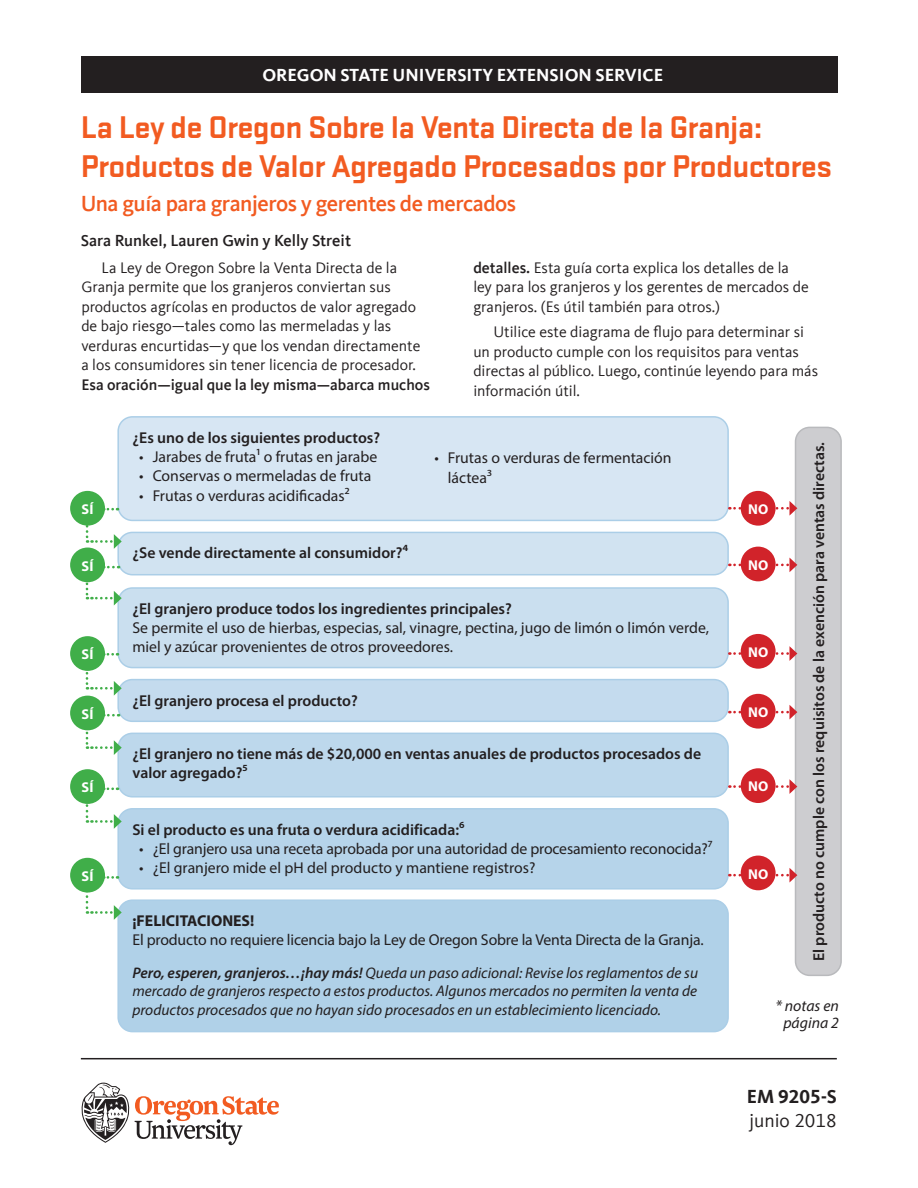
<style>
.page{position:relative;width:918px;height:1188px;background:#fff}
.page>*{position:absolute;margin:0;border:0;box-sizing:border-box;transform-origin:0 0}
.t1{font:700 32.7px/39px "Stratum 2";letter-spacing:-.02em;color:#f25b21}
.Subtitle{font:500 22.5px "Kievit Offc";letter-spacing:-.02em;color:#f25b21}
.t2{font:19.5px "Kievit Offc";color:#231f20}
.t3{font:700 19.5px "Kievit Offc";color:#231f20}
.OSUES_banner{font:700 18px "Kievit Offc";color:#fff}
.Authors{font:500 16.5px "Kievit Offc";color:#231f20}
.Body_text{font:15.75px/19.5px "Kievit Offc";color:#231f20}
.t4{font:15.75px/18.9px "Myriad Pro";color:#231f20}
.t5{font:600 15.75px/18.9px "Myriad Pro";color:#231f20}
.t6{font:700 15.75px "Myriad Pro";color:#231f20}
.t7{font:italic 15.75px/16.5px "Myriad Pro";color:#231f20;text-align:center}
.t8{font:italic 15.3px/18.8px "Myriad Pro";color:#231f20;text-align:justify}
.t9{font:700 14.25px "Myriad Pro";letter-spacing:.01em;color:#fff}
.s1{font-weight:500}
.s2{font-weight:600}
.s3{font-weight:600;font-size:15.75px}
</style>
<div class="page">
<div style="left:118px;top:900px;width:610px;height:132px;background:#b0d1e8;border-radius:14px"></div>
<div style="left:117px;top:899px;width:612px;height:133px;border:2px solid #abcee7;border-radius:14px"></div>
<div style="left:118px;top:733px;width:610px;height:64px;background:#bdd8ec;border-radius:14px"></div>
<div style="left:117px;top:733px;width:612px;height:65px;border:2px solid #abcee7;border-radius:14px"></div>
<div style="left:118px;top:809px;width:610px;height:80px;background:#b6d4ea;border-radius:14px"></div>
<div style="left:117px;top:808px;width:612px;height:82px;border:2px solid #abcee7;border-radius:14px"></div>
<div style="left:796px;top:427px;width:45px;height:548px;background:#cdcdd0;border-radius:14px"></div>
<div style="left:795px;top:427px;width:47px;height:549px;border:2px solid #b9babd;border-radius:14px"></div>
<div style="left:118px;top:588px;width:610px;height:80px;background:#cadfef;border-radius:14px"></div>
<div style="left:117px;top:587px;width:612px;height:81px;border:2px solid #abcee7;border-radius:14px"></div>
<div style="left:118px;top:532px;width:610px;height:43px;background:#d1e3f1;border-radius:14px"></div>
<div style="left:117px;top:532px;width:612px;height:43px;border:2px solid #abcee7;border-radius:14px"></div>
<div style="left:118px;top:680px;width:610px;height:41px;background:#c4dbee;border-radius:14px"></div>
<div style="left:117px;top:679px;width:612px;height:43px;border:2px solid #abcee7;border-radius:14px"></div>
<div style="left:118px;top:417px;width:610px;height:103px;background:#d7e6f3;border-radius:14px"></div>
<div style="left:117px;top:416px;width:612px;height:105px;border:2px solid #abcee7;border-radius:14px"></div>
<div style="left:81px;top:56px;width:757px;height:37px;background:#231f20"></div>
<svg style="left:81px;top:1082px;width:198px;height:63px"></svg>
<hr style="left:81px;top:1058px;width:756px;height:1px;background:#231f20">
<svg style="left:86px;top:667px;width:36px;height:29px"></svg>
<div style="left:70px;top:548px;width:35px;height:34px;background:#40ae49;border-radius:50%"></div>
<div style="left:70px;top:636px;width:35px;height:35px;background:#40ae49;border-radius:50%"></div>
<svg style="left:86px;top:508px;width:36px;height:41px"></svg>
<svg style="left:105px;top:653px;width:13px;height:3px"></svg>
<svg style="left:86px;top:711px;width:36px;height:44px"></svg>
<svg style="left:86px;top:787px;width:36px;height:42px"></svg>
<svg style="left:86px;top:876px;width:36px;height:44px"></svg>
<svg style="left:729px;top:501px;width:68px;height:15px"></svg>
<svg style="left:729px;top:558px;width:68px;height:14px"></svg>
<svg style="left:729px;top:646px;width:68px;height:15px"></svg>
<svg style="left:729px;top:779px;width:68px;height:15px"></svg>
<svg style="left:729px;top:705px;width:68px;height:14px"></svg>
<svg style="left:729px;top:868px;width:68px;height:15px"></svg>
<svg style="left:86px;top:557px;width:36px;height:48px"></svg>
<div style="left:741px;top:491px;width:35px;height:35px;background:#d1232a;border-radius:50%"></div>
<div style="left:741px;top:547px;width:35px;height:34px;background:#d1232a;border-radius:50%"></div>
<div style="left:741px;top:634px;width:35px;height:35px;background:#d1232a;border-radius:50%"></div>
<div style="left:741px;top:768px;width:35px;height:35px;background:#d1232a;border-radius:50%"></div>
<div style="left:741px;top:694px;width:35px;height:35px;background:#d1232a;border-radius:50%"></div>
<div style="left:741px;top:856px;width:35px;height:34px;background:#d1232a;border-radius:50%"></div>
<div style="left:70px;top:491px;width:35px;height:35px;background:#40ae49;border-radius:50%"></div>
<div style="left:70px;top:696px;width:35px;height:34px;background:#40ae49;border-radius:50%"></div>
<div style="left:70px;top:769px;width:35px;height:35px;background:#40ae49;border-radius:50%"></div>
<div style="left:70px;top:858px;width:35px;height:35px;background:#40ae49;border-radius:50%"></div>
<p class="OSUES_banner" style="left:262px;top:65px;width:402px">OREGON STATE UNIVERSITY EXTENSION SERVICE</p>
<h1 class="t1" style="left:81px;top:106px;width:753px">La Ley de Oregon Sobre la Venta Directa de la Granja:<br>Productos de Valor Agregado Procesados por Productores</h1>
<p class="Subtitle" style="left:81px;top:190px;width:437px">Una guía para granjeros y gerentes de mercados</p>
<p class="Authors" style="left:81px;top:231px;width:272px">Sara Runkel, Lauren Gwin y Kelly Streit</p>
<p class="Body_text" style="left:81px;top:258px;width:350px;text-indent:20px">La Ley de Oregon Sobre la Venta Directa de la Granja permite que los granjeros conviertan sus productos agrícolas en productos de valor agregado de bajo riesgo—tales como las mermeladas y las verduras encurtidas—y que los vendan directamente a los consumidores sin tener licencia de procesador.<br><span class="s1">Esa oración—igual que la ley misma—abarca muchos</span></p>
<p class="Body_text" style="left:473px;top:258px;width:337px"><span class="s1">detalles.</span> Esta guía corta explica los detalles de la ley para los granjeros y los gerentes de mercados de granjeros. (Es útil también para otros.)</p>
<p class="Body_text" style="left:473px;top:322px;width:346px;text-indent:20px">Utilice este diagrama de flujo para determinar si un producto cumple con los requisitos para ventas directas al público. Luego, continúe leyendo para más información útil.</p>
<p class="t9" style="left:82px;top:500px;width:13px">SÍ</p>
<p class="t9" style="left:82px;top:557px;width:13px">SÍ</p>
<p class="t9" style="left:82px;top:645px;width:13px">SÍ</p>
<p class="t9" style="left:82px;top:705px;width:13px">SÍ</p>
<p class="t9" style="left:82px;top:778px;width:13px">SÍ</p>
<p class="t9" style="left:82px;top:867px;width:13px">SÍ</p>
<p class="t5" style="left:132px;top:428px;width:249px">¿Es uno de los siguientes productos?</p>
<p class="t4" style="left:139px;top:447px;width:240px">• Jarabes de fruta1 o frutas en jarabe</p>
<p class="t4" style="left:139px;top:466px;width:234px">• Conservas o mermeladas de fruta</p>
<p class="t4" style="left:139px;top:486px;width:212px">• Frutas o verduras acidificadas2</p>
<p class="t5" style="left:132px;top:543px;width:278px">¿Se vende directamente al consumidor?⁴</p>
<p class="t4" style="left:448px;top:447px;width:225px;line-height:19.8px;text-indent:-14px">• Frutas o verduras de fermentación láctea3</p>
<p class="t5" style="left:132px;top:599px;width:381px">¿El granjero produce todos los ingredientes principales?</p>
<p class="t4" style="left:132px;top:618px;width:578px">Se permite el uso de hierbas, especias, sal, vinagre, pectina, jugo de limón o limón verde, miel y azúcar provenientes de otros proveedores.</p>
<p class="t5" style="left:132px;top:691px;width:227px">¿El granjero procesa el producto?</p>
<p class="t5" style="left:132px;top:744px;width:570px">¿El granjero no tiene más de $20,000 en ventas anuales de productos procesados de valor agregado?⁵</p>
<p class="t5" style="left:132px;top:820px;width:334px">Si el producto es una fruta o verdura acidificada:⁶</p>
<p class="t4" style="left:139px;top:839px;width:575px">• ¿El granjero usa una receta aprobada por una autoridad de procesamiento reconocida?⁷</p>
<p class="t4" style="left:139px;top:858px;width:398px">• ¿El granjero mide el pH del producto y mantiene registros?</p>
<p class="t6" style="left:132px;top:911px;width:123px">¡FELICITACIONES!</p>
<p class="t4" style="left:132px;top:930px;width:573px">El producto no requiere licencia bajo la Ley de Oregon Sobre la Venta Directa de la Granja.</p>
<p class="t8" style="left:132px;top:963px;width:567px"><span class="s2">Pero, esperen, granjeros…</span><span class="s3">¡</span><span class="s2">hay más!</span> Queda un paso adicional: Revise los reglamentos de su mercado de granjeros respecto a estos productos. Algunos mercados no permiten la venta de productos procesados que no hayan sido procesados en un establecimiento licenciado.</p>
<p class="t9" style="left:748px;top:500px;width:22px">NO</p>
<p class="t9" style="left:748px;top:556px;width:22px">NO</p>
<p class="t9" style="left:748px;top:643px;width:22px">NO</p>
<p class="t9" style="left:748px;top:703px;width:22px">NO</p>
<p class="t9" style="left:748px;top:777px;width:22px">NO</p>
<p class="t9" style="left:748px;top:865px;width:22px">NO</p>
<p class="t5" style="left:809px;top:961px;width:521px;rotate:-90deg">El producto no cumple con los requisitos de la exención para ventas directas.</p>
<p class="t7" style="left:775px;top:998px;width:65px">* notas en página 2</p>
<p class="t3" style="left:747px;top:1085px;width:91px">EM 9205-S</p>
<p class="t2" style="left:749px;top:1109px;width:89px">junio 2018</p>
</div>
